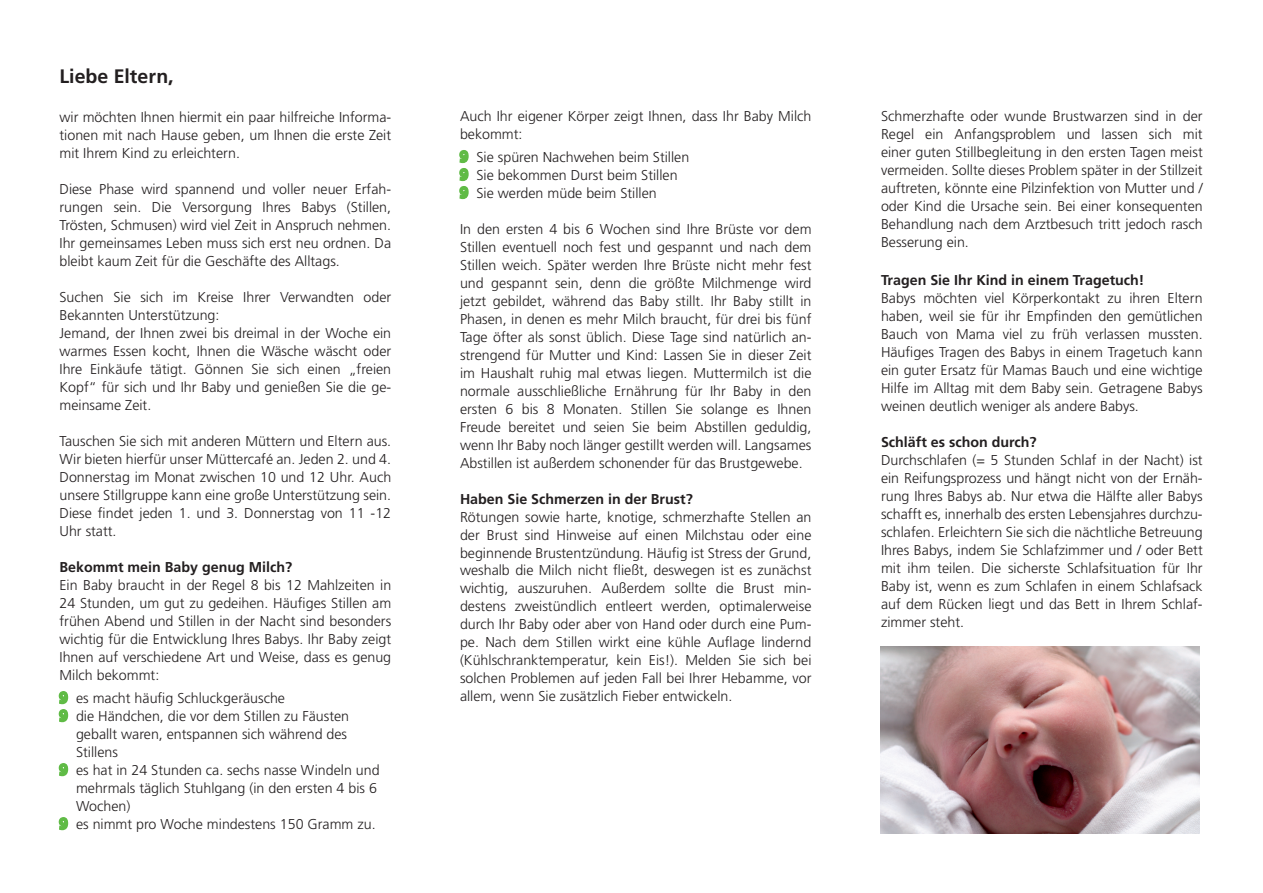
<style>
.page{position:relative;width:1263px;height:893px;background:#fff}
.page>*{position:absolute;margin:0;border:0;box-sizing:border-box;transform-origin:0 0}
.t1{font:700 19.5px "Frutiger LT Std";color:#231f20}
.t2{font:300 14.25px/18px "Frutiger LT Std";color:#231f20;text-align:justify}
.t3{font:700 14.25px "Frutiger LT Std";color:#231f20}
.s1{color:#60bb46}
</style>
<div class="page">
<svg style="left:58px;top:691px;width:11px;height:32px"></svg>
<svg style="left:58px;top:763px;width:11px;height:14px"></svg>
<svg style="left:58px;top:817px;width:11px;height:14px"></svg>
<svg style="left:459px;top:150px;width:10px;height:50px"></svg>
<img style="left:880px;top:646px;width:319px;height:187px">
<h1 class="t1" style="left:60px;top:64px;width:116px">Liebe Eltern,</h1>
<p class="t2" style="left:60px;top:109px;width:333px">wir möchten Ihnen hiermit ein paar hilfreiche Informa&shy;tionen mit nach Hause geben, um Ihnen die erste Zeit mit Ihrem Kind zu erleichtern.</p>
<p class="t2" style="left:60px;top:181px;width:333px">Diese Phase wird spannend und voller neuer Erfah&shy;rungen sein. Die Versorgung Ihres Babys (Stillen, Trösten, Schmusen) wird viel Zeit in Anspruch nehmen.<br>Ihr gemeinsames Leben muss sich erst neu ordnen. Da bleibt kaum Zeit für die Geschäfte des Alltags.</p>
<p class="t2" style="left:60px;top:289px;width:333px;text-align:left">Suchen Sie sich im Kreise Ihrer Verwandten oder Bekannten Unterstützung:<br>Jemand, der Ihnen zwei bis dreimal in der Woche ein warmes Essen kocht, Ihnen die Wäsche wäscht oder Ihre Einkäufe tätigt. Gönnen Sie sich einen „freien Kopf“ für sich und Ihr Baby und genießen Sie die ge&shy;meinsame Zeit.</p>
<p class="t2" style="left:60px;top:433px;width:333px">Tauschen Sie sich mit anderen Müttern und Eltern aus.<br>Wir bieten hierfür unser Müttercafé an. Jeden 2. und 4.<br>Donnerstag im Monat zwischen 10 und 12 Uhr. Auch unsere Stillgruppe kann eine große Unterstützung sein.<br>Diese findet jeden 1. und 3. Donnerstag von 11 -12<br>Uhr statt.</p>
<p class="t3" style="left:60px;top:559px;width:234px">Bekommt mein Baby genug Milch?</p>
<p class="t2" style="left:60px;top:577px;width:333px">Ein Baby braucht in der Regel 8 bis 12 Mahlzeiten in 24 Stunden, um gut zu gedeihen. Häufiges Stillen am frühen Abend und Stillen in der Nacht sind besonders wichtig für die Entwicklung Ihres Babys. Ihr Baby zeigt Ihnen auf verschiedene Art und Weise, dass es genug Milch bekommt:</p>
<p class="t2" style="left:60px;top:689px;width:227px"><span class="s1">9</span> es macht häufig Schluckgeräusche</p>
<p class="t2" style="left:60px;top:707px;width:291px"><span class="s1">9</span> die Händchen, die vor dem Stillen zu Fäusten</p>
<p class="t2" style="left:76px;top:725px;width:273px">geballt waren, entspannen sich während des</p>
<p class="t2" style="left:76px;top:743px;width:43px">Stillens</p>
<p class="t2" style="left:60px;top:761px;width:322px"><span class="s1">9</span> es hat in 24 Stunden ca. sechs nasse Windeln und</p>
<p class="t2" style="left:76px;top:779px;width:302px">mehrmals täglich Stuhlgang (in den ersten 4 bis 6</p>
<p class="t2" style="left:76px;top:797px;width:56px">Wochen)</p>
<p class="t2" style="left:60px;top:815px;width:318px"><span class="s1">9</span> es nimmt pro Woche mindestens 150 Gramm zu.</p>
<p class="t2" style="left:460px;top:108px;width:353px">Auch Ihr eigener Körper zeigt Ihnen, dass Ihr Baby Milch bekommt:</p>
<p class="t2" style="left:460px;top:148px;width:231px;text-align:left"><span class="s1">9</span> Sie spüren Nachwehen beim Stillen<br><span class="s1">9</span> Sie bekommen Durst beim Stillen<br><span class="s1">9</span> Sie werden müde beim Stillen</p>
<p class="t2" style="left:460px;top:220px;width:353px">In den ersten 4 bis 6 Wochen sind Ihre Brüste vor dem Stillen eventuell noch fest und gespannt und nach dem Stillen weich. Später werden Ihre Brüste nicht mehr fest und gespannt sein, denn die größte Milchmenge wird jetzt gebildet, während das Baby stillt. Ihr Baby stillt in Phasen, in denen es mehr Milch braucht, für drei bis fünf Tage öfter als sonst üblich. Diese Tage sind natürlich an&shy;strengend für Mutter und Kind: Lassen Sie in dieser Zeit im Haushalt ruhig mal etwas liegen. Muttermilch ist die normale ausschließliche Ernährung für Ihr Baby in den ersten 6 bis 8 Monaten. Stillen Sie solange es Ihnen Freude bereitet und seien Sie beim Abstillen geduldig, wenn Ihr Baby noch länger gestillt werden will. Langsames Abstillen ist außerdem schonender für das Brustgewebe.</p>
<p class="t3" style="left:460px;top:490px;width:234px">Haben Sie Schmerzen in der Brust?</p>
<p class="t2" style="left:460px;top:508px;width:353px">Rötungen sowie harte, knotige, schmerzhafte Stellen an der Brust sind Hinweise auf einen Milchstau oder eine beginnende Brustentzündung. Häufig ist Stress der Grund, weshalb die Milch nicht fließt, deswegen ist es zunächst wichtig, auszuruhen. Außerdem sollte die Brust min&shy;destens zweistündlich entleert werden, optimalerweise durch Ihr Baby oder aber von Hand oder durch eine Pum&shy;pe. Nach dem Stillen wirkt eine kühle Auflage lindernd (Kühlschranktemperatur, kein Eis!). Melden Sie sich bei solchen Problemen auf jeden Fall bei Ihrer Hebamme, vor allem, wenn Sie zusätzlich Fieber entwickeln.</p>
<p class="t2" style="left:881px;top:107px;width:323px">Schmerzhafte oder wunde Brustwarzen sind in der Regel ein Anfangsproblem und lassen sich mit einer guten Stillbegleitung in den ersten Tagen meist vermeiden. Sollte dieses Problem später in der Stillzeit auftreten, könnte eine Pilzinfektion von Mutter und / oder Kind die Ursache sein. Bei einer konsequenten Behandlung nach dem Arztbesuch tritt jedoch rasch Besserung ein.</p>
<p class="t3" style="left:881px;top:271px;width:265px">Tragen Sie Ihr Kind in einem Tragetuch!</p>
<p class="t2" style="left:881px;top:289px;width:323px">Babys möchten viel Körperkontakt zu ihren Eltern haben, weil sie für ihr Empfinden den gemütlichen Bauch von Mama viel zu früh verlassen mussten.<br>Häufiges Tragen des Babys in einem Tragetuch kann ein guter Ersatz für Mamas Bauch und eine wichtige Hilfe im Alltag mit dem Baby sein. Getragene Babys weinen deutlich weniger als andere Babys.</p>
<p class="t3" style="left:881px;top:433px;width:157px">Schläft es schon durch?</p>
<p class="t2" style="left:881px;top:451px;width:323px">Durchschlafen (= 5 Stunden Schlaf in der Nacht) ist ein Reifungsprozess und hängt nicht von der Ernäh&shy;rung Ihres Babys ab. Nur etwa die Hälfte aller Babys schafft es, innerhalb des ersten Lebensjahres durchzu&shy;schlafen. Erleichtern Sie sich die nächtliche Betreuung Ihres Babys, indem Sie Schlafzimmer und / oder Bett mit ihm teilen. Die sicherste Schlafsituation für Ihr Baby ist, wenn es zum Schlafen in einem Schlafsack auf dem Rücken liegt und das Bett in Ihrem Schlaf&shy;zimmer steht.</p>
</div>
